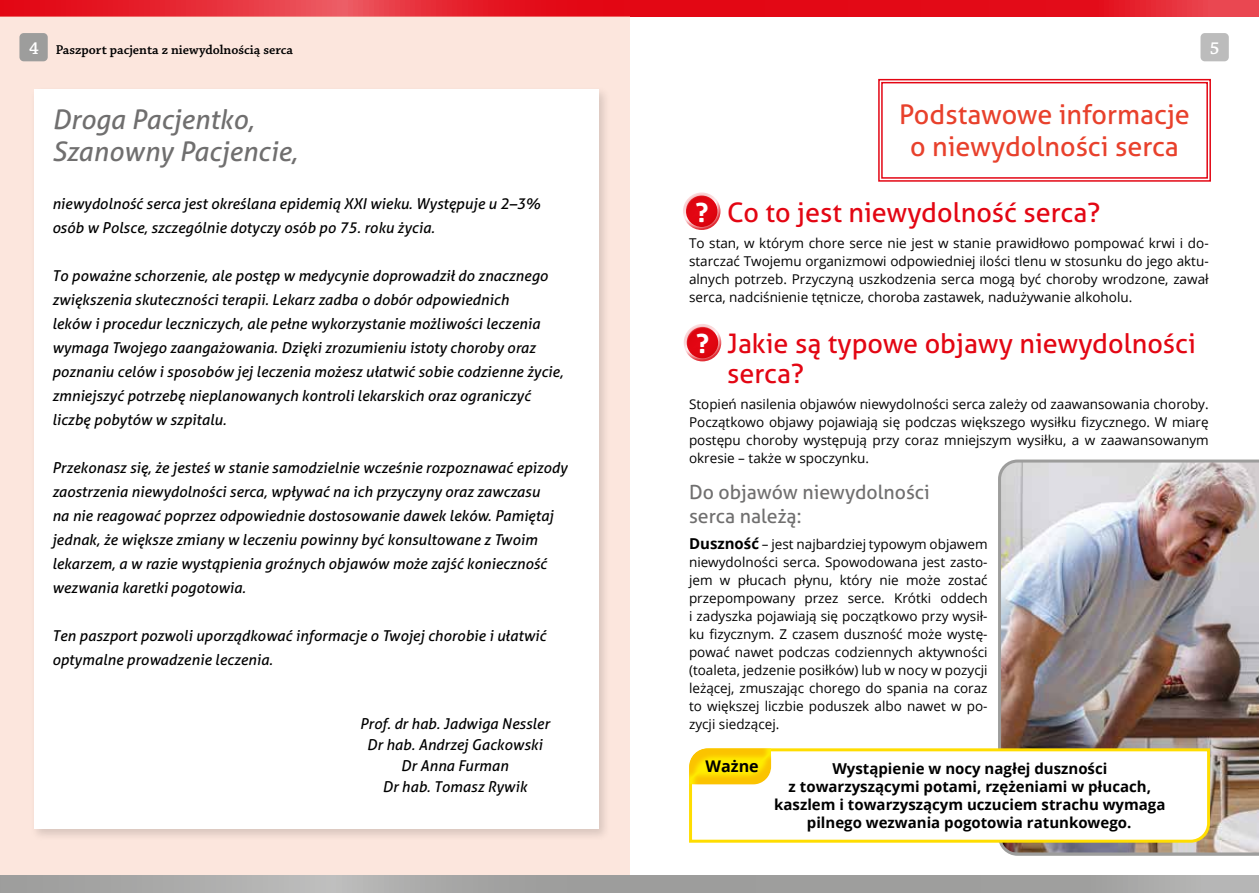
<style>
.page{position:relative;width:1259px;height:893px;background:#fff}
.page>*{position:absolute;margin:0;border:0;box-sizing:border-box;transform-origin:0 0}
.t1{font:27px/30px "Aller";color:#e30613}
.t2{font:27px/32.4px "Aller";color:#e8412c;text-align:center}
.t3{font:italic 27px/32.4px "Aller";color:#706f6f}
.t4{font:700 27px "Aller";color:#fff}
.t5{font:19.5px/23.4px "Aller";color:#706f6f}
.t6{font:600 18px "Chaparral Pro";color:#fff}
.t7{font:700 16.05px "Open Sans";color:#000}
.t8{font:italic 15px/24px "Aller";color:#000}
.t9{font:700 15px/18px "Open Sans";color:#000;text-align:center}
.t10{font:13.5px/18px "Open Sans";color:#000;text-align:justify}
.t11{font:600 13.5px "Chaparral Pro";color:#000}
.s1{font-size:18px;color:#fff}
.s2{font-weight:700;font-size:15px}
</style>
<div class="page">
<svg style="left:0;top:0;width:1259px;height:17px;background:#e51e2a"></svg>
<svg style="left:0;top:875px;width:1259px;height:18px;background:#a5a5a4"></svg>
<div style="left:1200px;top:33px;width:28px;height:28px;background:#bcbcbc;border-radius:4px"></div>
<div style="left:0;top:17px;width:629px;height:858px;background:#fce6dd"></div>
<div style="left:30px;top:85px;width:581px;height:756px;background:#000;opacity:.14"></div>
<div style="left:34px;top:89px;width:564px;height:740px;background:#fff"></div>
<img style="left:998px;top:460px;width:261px;height:396px">
<div style="left:680px;top:190px;width:41px;height:32px;background:#fff;opacity:.75"></div>
<div style="left:681px;top:198px;width:40px;height:32px;background:#e30613;opacity:.75"></div>
<div style="left:681px;top:321px;width:41px;height:33px;background:#fff;opacity:.75"></div>
<div style="left:682px;top:330px;width:40px;height:32px;background:#e30613;opacity:.75"></div>
<svg style="left:878px;top:78px;width:333px;height:104px"></svg>
<div style="left:881px;top:82px;width:327px;height:97px;border:1px solid #e30613"></div>
<div style="left:19px;top:33px;width:29px;height:28px;background:#9d9d9c;border-radius:4px"></div>
<svg style="left:689px;top:747px;width:522px;height:97px"></svg>
<div style="left:687px;top:747px;width:84px;height:39px;background:#f7a600;opacity:.5"></div>
<p class="t11" style="left:29px;top:42px;width:265px"><span class="s1">4</span> Paszport pacjenta z niewydolnością serca</p>
<h1 class="t3" style="left:52px;top:103px;width:247px">Droga Pacjentko,<br>Szanowny Pacjencie,</h1>
<p class="t8" style="left:52px;top:192px;width:490px">niewydolność serca jest określana epidemią XXI wieku. Występuje u 2–3% osób w Polsce, szczególnie dotyczy osób po 75. roku życia.</p>
<p class="t8" style="left:52px;top:264px;width:513px">To poważne schorzenie, ale postęp w medycynie doprowadził do znacznego zwiększenia skuteczności terapii. Lekarz zadba o dobór odpowiednich<br>leków i procedur leczniczych, ale pełne wykorzystanie możliwości leczenia wymaga Twojego zaangażowania. Dzięki zrozumieniu istoty choroby oraz poznaniu celów i sposobów jej leczenia możesz ułatwić sobie codzienne życie, zmniejszyć potrzebę nieplanowanych kontroli lekarskich oraz ograniczyć liczbę pobytów w szpitalu.</p>
<p class="t8" style="left:52px;top:456px;width:517px">Przekonasz się, że jesteś w stanie samodzielnie wcześnie rozpoznawać epizody zaostrzenia niewydolności serca, wpływać na ich przyczyny oraz zawczasu<br>na nie reagować poprzez odpowiednie dostosowanie dawek leków. Pamiętaj jednak, że większe zmiany w leczeniu powinny być konsultowane z Twoim lekarzem, a w razie wystąpienia groźnych objawów może zajść konieczność wezwania karetki pogotowia.</p>
<p class="t8" style="left:52px;top:624px;width:495px">Ten paszport pozwoli uporządkować informacje o Twojej chorobie i ułatwić optymalne prowadzenie leczenia.</p>
<p class="t8" style="left:360px;top:713px;width:191px;line-height:21px;text-align:center">Prof. dr hab. Jadwiga Nessler<br>Dr hab. Andrzej Gackowski<br>Dr Anna Furman<br>Dr hab. Tomasz Rywik</p>
<h1 class="t2" style="left:899px;top:98px;width:292px">Podstawowe informacje o niewydolności serca</h1>
<p class="t6" style="left:1209px;top:38px;width:11px">5</p>
<h1 class="t1" style="left:727px;top:197px;width:374px">Co to jest niewydolność serca?</h1>
<p class="t10" style="left:689px;top:234px;width:521px">To stan, w którym chore serce nie jest w stanie prawidłowo pompować krwi i do&shy;starczać Twojemu organizmowi odpowiedniej ilości tlenu w stosunku do jego aktu&shy;alnych potrzeb. Przyczyną uszkodzenia serca mogą być choroby wrodzone, zawał serca, nadciśnienie tętnicze, choroba zastawek, nadużywanie alkoholu.</p>
<h1 class="t1" style="left:727px;top:328px;width:470px">Jakie są typowe objawy niewydolności serca?</h1>
<p class="t10" style="left:689px;top:395px;width:521px">Stopień nasilenia objawów niewydolności serca zależy od zaawansowania choroby.<br>Początkowo objawy pojawiają się podczas większego wysiłku fizycznego. W miarę postępu choroby występują przy coraz mniejszym wysiłku, a w zaawansowanym okresie – także w spoczynku.</p>
<h2 class="t5" style="left:689px;top:481px;width:242px">Do objawów niewydolności serca należą:</h2>
<p class="t10" style="left:689px;top:535px;width:300px"><span class="s2">Duszność</span> – jest najbardziej typowym objawem niewydolności serca. Spowodowana jest zasto&shy;jem w płucach płynu, który nie może zostać przepompowany przez serce. Krótki oddech i zadyszka pojawiają się początkowo przy wysił&shy;ku fizycznym. Z czasem duszność może wystę&shy;pować nawet podczas codziennych aktywności (toaleta, jedzenie posiłków) lub w nocy w pozycji leżącej, zmuszając chorego do spania na coraz to większej liczbie poduszek albo nawet w po&shy;zycji siedzącej.</p>
<h1 class="t4" style="left:695px;top:195px;width:15px">?</h1>
<h1 class="t4" style="left:696px;top:327px;width:15px">?</h1>
<p class="t7" style="left:705px;top:755px;width:55px">Ważne</p>
<p class="t9" style="left:774px;top:759px;width:393px">Wystąpienie w nocy nagłej duszności<br>z towarzyszącymi potami, rzężeniami w płucach, kaszlem i towarzyszącym uczuciem strachu wymaga pilnego wezwania pogotowia ratunkowego.</p>
</div>
